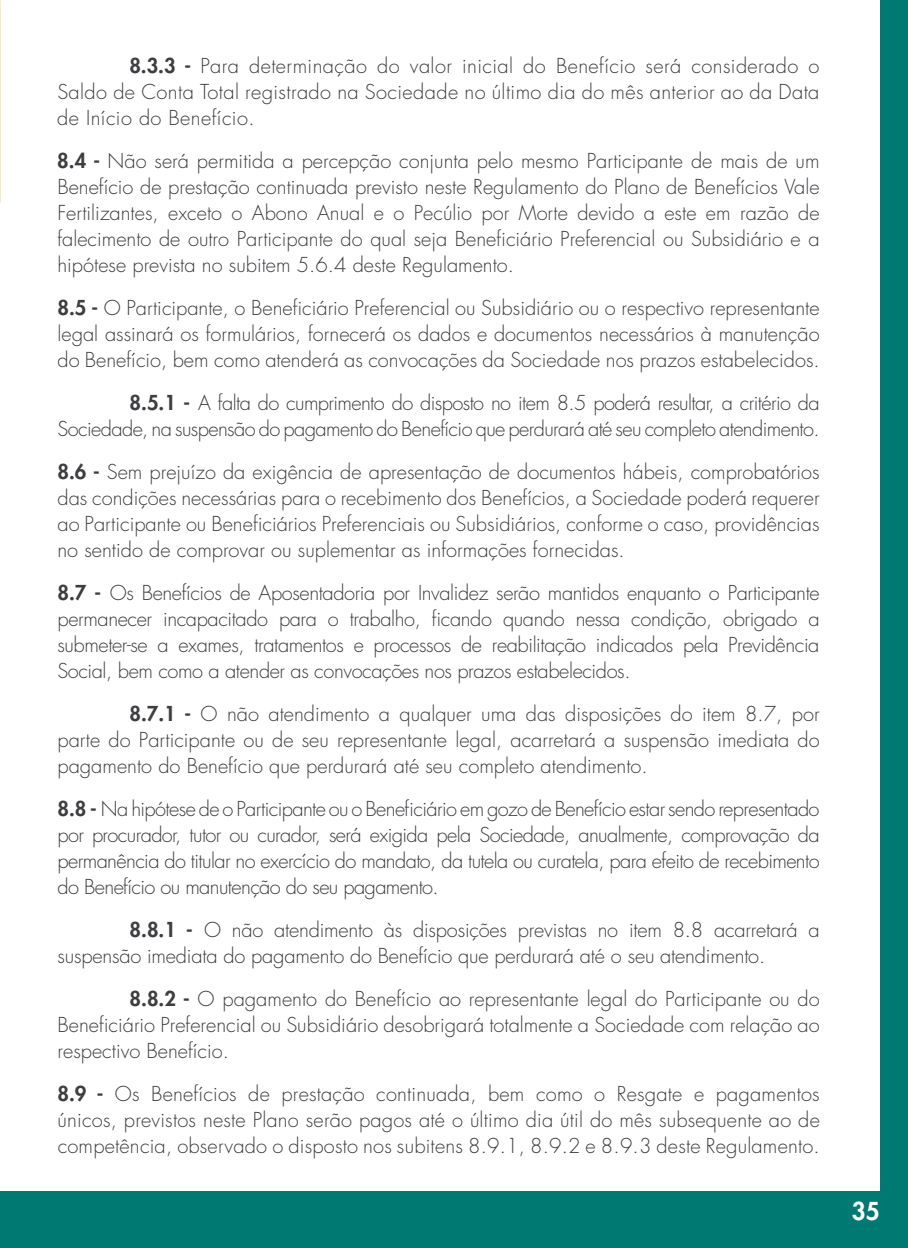
<style>
.page{position:relative;width:908px;height:1248px;background:#fff}
.page>*{position:absolute;margin:0;border:0;box-sizing:border-box;transform-origin:0 0}
.t1{font:800 24px "Futura";color:#fff}
.t2{font:300 20px/26px "Futura";letter-spacing:-.01em;color:#3e3d40;text-align:justify}
.t3{font:300 20px/26px "Futura";letter-spacing:-.03em;color:#3e3d40;text-align:right}
.s1{font-weight:800}
</style>
<div class="page">
<div style="left:879px;top:0;width:28px;height:1247px;background:#007973"></div>
<div style="left:0;top:1191px;width:907px;height:56px;background:#007973"></div>
<p class="t2" style="left:57px;top:53px;width:763px;text-indent:72px"><span class="s1">8.3.3 -</span> Para determinação do valor inicial do Benefício será considerado o Saldo de Conta Total registrado na Sociedade no último dia do mês anterior ao da Data de Início do Benefício.</p>
<p class="t2" style="left:57px;top:148px;width:763px"><span class="s1">8.4 -</span> Não será permitida a percepção conjunta pelo mesmo Participante de mais de um Benefício de prestação continuada previsto neste Regulamento do Plano de Benefícios Vale Fertilizantes, exceto o Abono Anual e o Pecúlio por Morte devido a este em razão de falecimento de outro Participante do qual seja Beneficiário Preferencial ou Subsidiário e a hipótese prevista no subitem 5.6.4 deste Regulamento.</p>
<p class="t2" style="left:57px;top:295px;width:763px"><span class="s1">8.5 -</span> O Participante, o Beneficiário Preferencial ou Subsidiário ou o respectivo representante legal assinará os formulários, fornecerá os dados e documentos necessários à manutenção do Benefício, bem como atenderá as convocações da Sociedade nos prazos estabelecidos.</p>
<p class="t3" style="left:58px;top:390px;width:763px"><span class="s1">8.5.1 -</span> A falta do cumprimento do disposto no item 8.5 poderá resultar, a critério da<br>Sociedade, na suspensão do pagamento do Benefício que perdurará até seu completo atendimento.</p>
<p class="t2" style="left:57px;top:459px;width:763px"><span class="s1">8.6 -</span> Sem prejuízo da exigência de apresentação de documentos hábeis, comprobatórios das condições necessárias para o recebimento dos Benefícios, a Sociedade poderá requerer ao Participante ou Beneficiários Preferenciais ou Subsidiários, conforme o caso, providências no sentido de comprovar ou suplementar as informações fornecidas.</p>
<p class="t2" style="left:57px;top:580px;width:763px"><span class="s1">8.7 -</span> Os Benefícios de Aposentadoria por Invalidez serão mantidos enquanto o Participante permanecer incapacitado para o trabalho, ficando quando nessa condição, obrigado a submeter-se a exames, tratamentos e processos de reabilitação indicados pela Previdência Social, bem como a atender as convocações nos prazos estabelecidos.</p>
<p class="t2" style="left:57px;top:701px;width:763px;text-indent:72px"><span class="s1">8.7.1 -</span> O não atendimento a qualquer uma das disposições do item 8.7, por parte do Participante ou de seu representante legal, acarretará a suspensão imediata do pagamento do Benefício que perdurará até seu completo atendimento.</p>
<p class="t2" style="left:57px;top:796px;width:763px"><span class="s1">8.8 -</span> Na hipótese de o Participante ou o Beneficiário em gozo de Benefício estar sendo representado por procurador, tutor ou curador, será exigida pela Sociedade, anualmente, comprovação da permanência do titular no exercício do mandato, da tutela ou curatela, para efeito de recebimento do Benefício ou manutenção do seu pagamento.</p>
<p class="t2" style="left:58px;top:917px;width:763px;text-indent:72px"><span class="s1">8.8.1 -</span> O não atendimento às disposições previstas no item 8.8 acarretará a suspensão imediata do pagamento do Benefício que perdurará até o seu atendimento.</p>
<p class="t2" style="left:58px;top:986px;width:763px;text-indent:72px"><span class="s1">8.8.2 -</span> O pagamento do Benefício ao representante legal do Participante ou do Beneficiário Preferencial ou Subsidiário desobrigará totalmente a Sociedade com relação ao respectivo Benefício.</p>
<p class="t2" style="left:58px;top:1081px;width:763px"><span class="s1">8.9 -</span> Os Benefícios de prestação continuada, bem como o Resgate e pagamentos únicos, previstos neste Plano serão pagos até o último dia útil do mês subsequente ao de competência, observado o disposto nos subitens 8.9.1, 8.9.2 e 8.9.3 deste Regulamento.</p>
<p class="t1" style="left:851px;top:1194px;width:29px">35</p>
</div>
